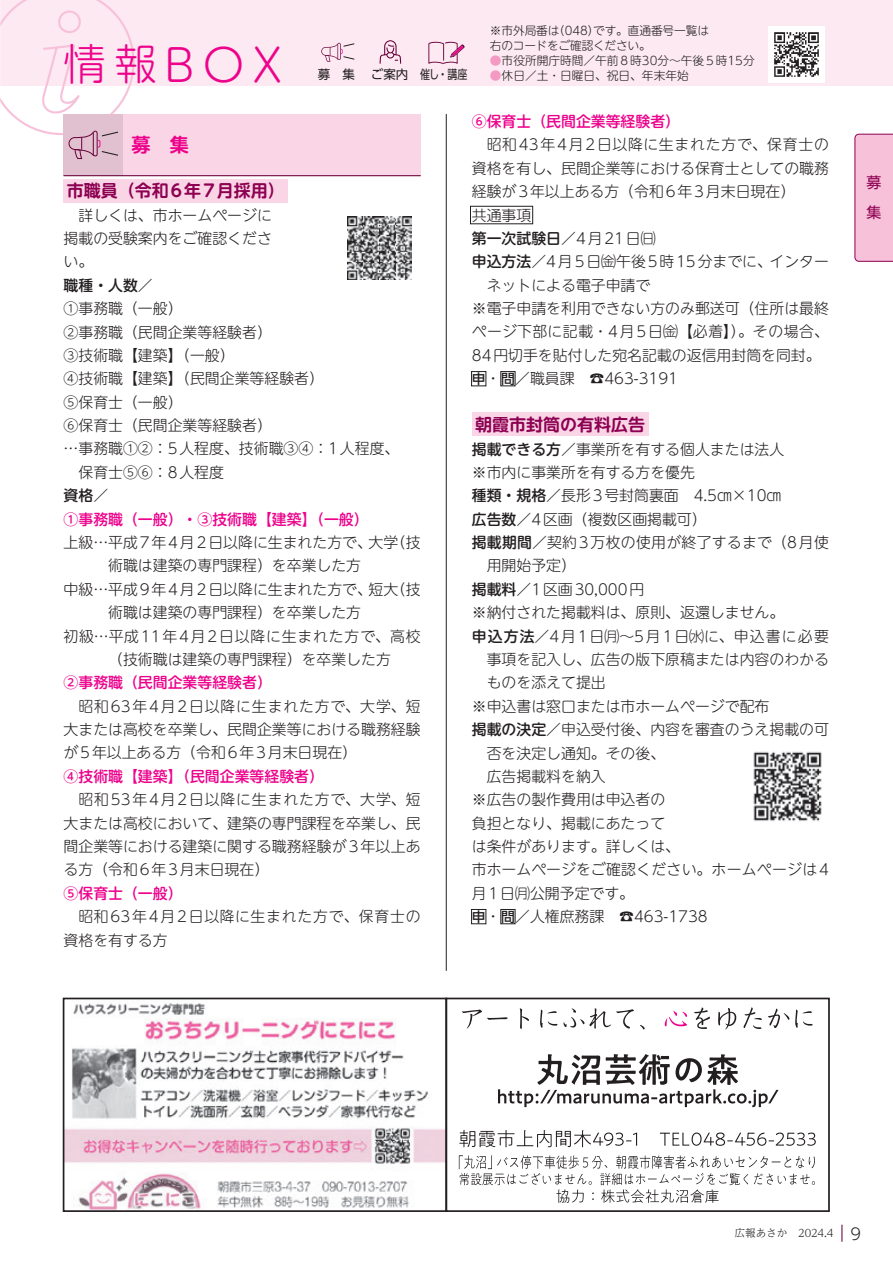
<style>
.page{position:relative;width:893px;height:1263px;background:#fff}
.page>*{position:absolute;margin:0;border:0;box-sizing:border-box;transform-origin:0 0}
.t1{font:44.7px "UD Shin M Go Pr 6 Light 90 msp RKSJ H";color:#ed028c}
.t2{font:700 19.2px "UD Shin M Go Pr 6 N De";color:#ed028c}
.t3{font:700 16.95px "UD Shin M Go Pr 6 N De";color:#8d0052}
.t4{font:300 14.85px/23.4px "UD Shin M Go Pr 6 N";color:#231f20;text-align:justify}
.t5{font:500 14.85px "UD Shin M Go Pr 6 N";color:#ed028c}
.t6{font:300 14.85px "UD Shin M Go Pr 6 N";letter-spacing:.02em;color:#231f20}
.t7{font:300 14.85px "UD Shin M Go Pr 6 N";letter-spacing:.055em;color:#231f20}
.t8{font:300 14.85px/23.4px "UD Shin M Go Pr 6 N";letter-spacing:.05em;color:#231f20}
.t9{font:300 14.85px "UD Shin M Go Pr 6 N";letter-spacing:.035em;color:#231f20}
.t10{font:300 14.85px "UD Shin M Go Pr 6 N";letter-spacing:.125em;color:#231f20}
.t11{font:500 14.85px "UD Shin M Go Pr 6 N";color:#231f20}
.t12{font:14.85px/29.7px "UD Shin Go Pr 6 N";color:#8d0052}
.t13{font:12.45px "UD Shin Go Pr 6 N Regular 90 msp RKSJ H";color:#231f20}
.t14{font:11.7px/15px "UD Shin M Go Pro Light 90 msp RKSJ H";color:#231f20}
.t15{font:300 10.65px "UD Reimin Pr 6 N";color:#231f20}
.s1{font-size:42.45px}
.s2{color:#f499c2}
.s3{font-weight:300}
.s4{font-weight:500}
.s5{font-family:"UD Shin Go Pr 6 N";font-weight:500;font-size:13.8px}
.s6{font-family:"UD Shin M Go Pr 6 N";font-size:15.9px}
</style>
<div class="page">
<hr style="left:446px;top:114px;width:1px;height:857px;background:#231f20">
<div style="left:0;top:0;width:893px;height:85px;background:#fce9f1"></div>
<svg style="left:321px;top:43px;width:34px;height:19px"></svg>
<svg style="left:379px;top:40px;width:23px;height:24px"></svg>
<svg style="left:428px;top:42px;width:37px;height:22px"></svg>
<img style="left:768px;top:26px;width:56px;height:56px">
<img style="left:66px;top:1003px;width:378px;height:206px">
<div style="left:63px;top:998px;width:384px;height:214px;border:2px solid #231f20"></div>
<svg style="left:462px;top:1009px;width:46px;height:19px"></svg>
<svg style="left:520px;top:1008px;width:9px;height:21px"></svg>
<svg style="left:540px;top:1009px;width:17px;height:19px"></svg>
<svg style="left:564px;top:1008px;width:70px;height:21px"></svg>
<svg style="left:640px;top:1025px;width:5px;height:4px"></svg>
<svg style="left:665px;top:1011px;width:22px;height:15px"></svg>
<svg style="left:694px;top:1007px;width:16px;height:22px"></svg>
<svg style="left:718px;top:1008px;width:18px;height:21px"></svg>
<svg style="left:744px;top:1007px;width:18px;height:22px"></svg>
<svg style="left:768px;top:1009px;width:21px;height:19px"></svg>
<svg style="left:795px;top:1009px;width:18px;height:19px"></svg>
<svg style="left:498px;top:1054px;width:280px;height:53px"></svg>
<svg style="left:459px;top:1130px;width:178px;height:17px"></svg>
<svg style="left:660px;top:1132px;width:156px;height:14px"></svg>
<svg style="left:459px;top:1155px;width:356px;height:48px"></svg>
<div style="left:445px;top:998px;width:385px;height:214px;border:2px solid #231f20"></div>
<img style="left:347px;top:216px;width:64px;height:64px">
<img style="left:753px;top:751px;width:69px;height:70px">
<div style="left:63px;top:179px;width:225px;height:23px;background:#fad5e5"></div>
<div style="left:470px;top:206px;width:63px;height:18px;border:1px solid #231f20"></div>
<div style="left:471px;top:371px;width:15px;height:15px;border:1px solid #231f20"></div>
<div style="left:501px;top:371px;width:14px;height:15px;border:1px solid #231f20"></div>
<div style="left:472px;top:413px;width:176px;height:23px;background:#fad5e5"></div>
<div style="left:471px;top:909px;width:15px;height:15px;border:1px solid #231f20"></div>
<div style="left:501px;top:909px;width:14px;height:15px;border:1px solid #231f20"></div>
<div style="left:123px;top:114px;width:298px;height:62px;background:#fad5e5"></div>
<div style="left:64px;top:114px;width:59px;height:62px;background:#e1c1d0"></div>
<hr style="left:64px;top:175px;width:357px;height:1px;background:#680038">
<svg style="left:854px;top:134px;width:39px;height:128px;background:#f3bad4"></svg>
<svg style="left:841px;top:1225px;width:1px;height:17px"></svg>
<svg style="left:0;top:0;width:135px;height:159px"></svg>
<h1 class="t1" style="left:64px;top:29px;width:220px"><span class="s1">情報</span>BOX</h1>
<p class="t13" style="left:318px;top:64px;width:39px">募　集</p>
<p class="t13" style="left:371px;top:64px;width:98px">ご案内 催し・講座</p>
<p class="t14" style="left:490px;top:23px;width:221px">※市外局番は（048）です。直通番号一覧は右のコードをご確認ください。</p>
<p class="t14" style="left:490px;top:53px;width:266px"><span class="s2">●</span>市役所開庁時間／午前８時30分～午後５時15分</p>
<p class="t14" style="left:490px;top:68px;width:212px"><span class="s2">●</span>休日／土・日曜日、祝日、年末年始　</p>
<p class="t2" style="left:132px;top:128px;width:59px">募 集</p>
<p class="t3" style="left:67px;top:176px;width:219px">市職員（令和6年7月採用）</p>
<p class="t4" style="left:78px;top:203px;width:195px">詳しくは、市ホームページに</p>
<p class="t4" style="left:64px;top:226px;width:210px">掲載の受験案内をご確認くださ</p>
<p class="t4" style="left:64px;top:249px;width:31px">い。</p>
<p class="t11" style="left:64px;top:273px;width:91px">職種・人数<span class="s3">／</span></p>
<p class="t4" style="left:64px;top:296px;width:121px">①事務職（一般）</p>
<p class="t4" style="left:64px;top:319px;width:210px">②事務職（民間企業等経験者）</p>
<p class="t4" style="left:64px;top:343px;width:173px">③技術職【建築】（一般）</p>
<p class="t4" style="left:64px;top:366px;width:262px">④技術職【建築】（民間企業等経験者）</p>
<p class="t4" style="left:64px;top:390px;width:121px">⑤保育士（一般）</p>
<p class="t4" style="left:64px;top:413px;width:210px">⑥保育士（民間企業等経験者）</p>
<p class="t4" style="left:64px;top:436px;width:337px">…事務職①②：5人程度、技術職③④：1人程度、</p>
<p class="t4" style="left:78px;top:460px;width:147px">保育士⑤⑥：8人程度</p>
<p class="t11" style="left:64px;top:483px;width:46px">資格<span class="s3">／</span></p>
<p class="t5" style="left:64px;top:506px;width:307px">①事務職（一般）・③技術職【建築】（一般）</p>
<p class="t4" style="left:64px;top:530px;width:359px">上級…平成7年4月2日以降に生まれた方で、大学（技</p>
<p class="t4" style="left:108px;top:553px;width:254px">術職は建築の専門課程）を卒業した方</p>
<p class="t4" style="left:64px;top:577px;width:359px">中級…平成9年4月2日以降に生まれた方で、短大（技</p>
<p class="t4" style="left:108px;top:600px;width:254px">術職は建築の専門課程）を卒業した方</p>
<p class="t7" style="left:64px;top:624px;width:359px">初級…平成11年4月2日以降に生まれた方で、高校</p>
<p class="t4" style="left:108px;top:647px;width:284px">（技術職は建築の専門課程）を卒業した方</p>
<p class="t5" style="left:64px;top:670px;width:210px">②事務職（民間企業等経験者）</p>
<p class="t4" style="left:64px;top:693px;width:359px;text-indent:15px">昭和63年4月2日以降に生まれた方で、大学、短大または高校を卒業し、民間企業等における職務経験が5年以上ある方（令和6年3月末日現在）</p>
<p class="t5" style="left:64px;top:764px;width:262px">④技術職【建築】（民間企業等経験者）</p>
<p class="t4" style="left:64px;top:787px;width:359px;text-indent:15px">昭和53年4月2日以降に生まれた方で、大学、短大または高校において、建築の専門課程を卒業し、民間企業等における建築に関する職務経験が3年以上ある方（令和6年3月末日現在）</p>
<p class="t5" style="left:64px;top:881px;width:121px">⑤保育士（一般）</p>
<p class="t8" style="left:64px;top:904px;width:359px;text-indent:15px">昭和63年4月2日以降に生まれた方で、保育士の資格を有する方</p>
<p class="t5" style="left:472px;top:109px;width:210px">⑥保育士（民間企業等経験者）</p>
<p class="t7" style="left:487px;top:133px;width:344px">昭和43年4月2日以降に生まれた方で、保育士の</p>
<p class="t4" style="left:472px;top:156px;width:359px">資格を有し、民間企業等における保育士としての職務</p>
<p class="t4" style="left:472px;top:179px;width:325px">経験が3年以上ある方（令和6年3月末日現在）</p>
<p class="t4" style="left:472px;top:202px;width:61px">共通事項</p>
<p class="t4" style="left:472px;top:226px;width:185px"><span class="s4">第一次試験日</span>／4月21日㈰</p>
<p class="t4" style="left:472px;top:249px;width:359px"><span class="s4">申込方法</span>／4月5日㈮午後5時15分までに、インター</p>
<p class="t4" style="left:487px;top:272px;width:165px">ネットによる電子申請で</p>
<p class="t4" style="left:472px;top:296px;width:359px">※電子申請を利用できない方のみ郵送可（住所は最終</p>
<p class="t9" style="left:472px;top:320px;width:359px">ページ下部に記載・4月5日㈮【必着】）。その場合、</p>
<p class="t4" style="left:472px;top:343px;width:350px">84円切手を貼付した宛名記載の返信用封筒を同封。</p>
<p class="t4" style="left:472px;top:366px;width:208px"><span class="s5">申</span>・<span class="s5">問</span>／職員課 ☎463-3191</p>
<p class="t3" style="left:475px;top:410px;width:171px">朝霞市封筒の有料広告</p>
<p class="t4" style="left:472px;top:436px;width:314px"><span class="s4">掲載できる方</span>／事業所を有する個人または法人</p>
<p class="t4" style="left:472px;top:460px;width:225px">※市内に事業所を有する方を優先</p>
<p class="t4" style="left:472px;top:483px;width:311px"><span class="s4">種類・規格</span>／長形3号封筒裏面 4.5㎝×10㎝</p>
<p class="t4" style="left:472px;top:506px;width:236px"><span class="s4">広告数</span>／4区画（複数区画掲載可）</p>
<p class="t6" style="left:472px;top:530px;width:359px"><span class="s4">掲載期間</span>／契約3万枚の使用が終了するまで（8月使</p>
<p class="t4" style="left:487px;top:553px;width:91px">用開始予定）</p>
<p class="t4" style="left:472px;top:577px;width:174px"><span class="s4">掲載料</span>／1区画30,000円</p>
<p class="t4" style="left:472px;top:600px;width:314px">※納付された掲載料は、原則、返還しません。</p>
<p class="t10" style="left:472px;top:624px;width:359px"><span class="s4">申込方法</span>／4月1日㈪～5月1日㈬に、申込書に必要</p>
<p class="t4" style="left:487px;top:647px;width:344px">事項を記入し、広告の版下原稿または内容のわかる</p>
<p class="t4" style="left:487px;top:670px;width:121px">ものを添えて提出</p>
<p class="t4" style="left:472px;top:694px;width:299px">※申込書は窓口または市ホームページで配布</p>
<p class="t4" style="left:472px;top:717px;width:359px"><span class="s4">掲載の決定</span>／申込受付後、内容を審査のうえ掲載の可</p>
<p class="t4" style="left:487px;top:740px;width:180px">否を決定し通知。その後、</p>
<p class="t4" style="left:487px;top:764px;width:121px">広告掲載料を納入</p>
<p class="t4" style="left:472px;top:787px;width:195px">※広告の製作費用は申込者の</p>
<p class="t4" style="left:472px;top:810px;width:195px">負担となり、掲載にあたって</p>
<p class="t4" style="left:472px;top:834px;width:210px">は条件があります。詳しくは、</p>
<p class="t6" style="left:472px;top:858px;width:359px">市ホームページをご確認ください。ホームページは4</p>
<p class="t4" style="left:472px;top:881px;width:164px">月1日㈪公開予定です。</p>
<p class="t4" style="left:472px;top:904px;width:237px"><span class="s5">申</span>・<span class="s5">問</span>／人権庶務課 ☎463-1738</p>
<p class="t12" style="left:866px;top:167px;width:16px">募集</p>
<p class="t15" style="left:734px;top:1224px;width:128px">広報あさか　2024.4 <span class="s6">9</span></p>
</div>
